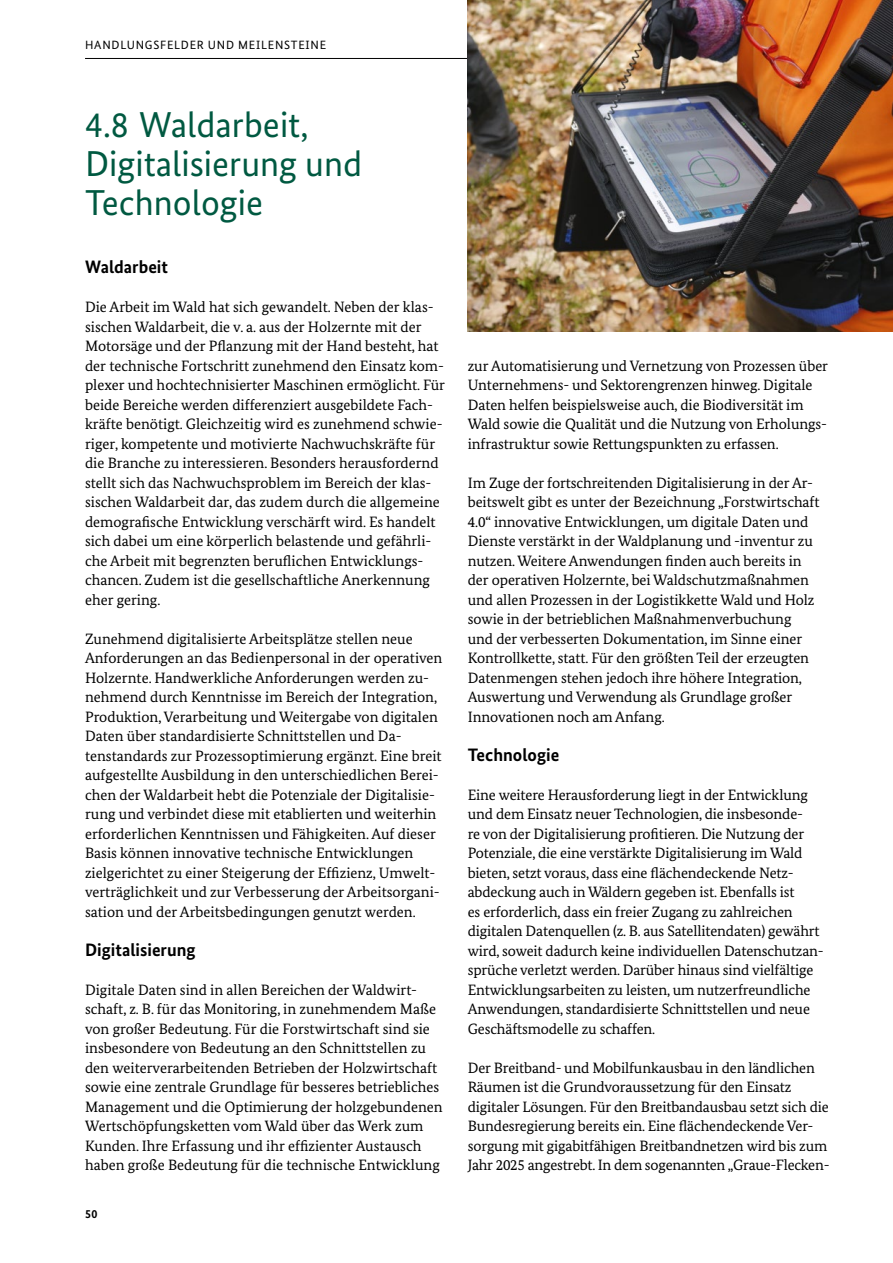
<style>
.page{position:relative;width:893px;height:1263px;background:#fff}
.page>*{position:absolute;margin:0;border:0;box-sizing:border-box;transform-origin:0 0}
.t1{font:36px/39px "Bundes Sans";color:#005941}
.t2{font:700 18px "Bundes Sans";color:#000}
.t3{font:15px/19.5px "Bundes Serif";letter-spacing:-.005em;color:#000}
.t4{font:12px "Bundes Sans";letter-spacing:.06em;color:#000}
.t5{font:700 12px "Bundes Sans";color:#000}
</style>
<div class="page">
<hr style="left:85px;top:58px;width:744px;height:1px;background:#000">
<img style="left:468px;top:0;width:425px;height:332px">
<p class="t4" style="left:85px;top:37px;width:243px">HANDLUNGSFELDER UND MEILENSTEINE</p>
<h3 class="t1" style="left:85px;top:104px;width:278px">4.8 Waldarbeit,<br>Digitalisierung und<br>Technologie</h3>
<h4 class="t2" style="left:85px;top:256px;width:85px">Waldarbeit</h4>
<p class="t3" style="left:85px;top:297px;width:362px">Die Arbeit im Wald hat sich gewandelt. Neben der klas&shy;sischen Waldarbeit, die v. a. aus der Holzernte mit der Motorsäge und der Pflanzung mit der Hand besteht, hat der technische Fortschritt zunehmend den Einsatz kom&shy;plexer und hochtechnisierter Maschinen ermöglicht. Für beide Bereiche werden differenziert ausgebildete Fach&shy;kräfte benötigt. Gleichzeitig wird es zunehmend schwie&shy;riger, kompetente und motivierte Nachwuchskräfte für die Branche zu interessieren. Besonders herausfordernd stellt sich das Nachwuchsproblem im Bereich der klas&shy;sischen Waldarbeit dar, das zudem durch die allgemeine demografische Entwicklung verschärft wird. Es handelt sich dabei um eine körperlich belastende und gefährli&shy;che Arbeit mit begrenzten beruflichen Entwicklungs&shy;chancen. Zudem ist die gesellschaftliche Anerkennung eher gering.</p>
<p class="t3" style="left:85px;top:628px;width:359px">Zunehmend digitalisierte Arbeitsplätze stellen neue Anforderungen an das Bedienpersonal in der operativen Holzernte. Handwerkliche Anforderungen werden zu&shy;nehmend durch Kenntnisse im Bereich der Integration, Produktion, Verarbeitung und Weitergabe von digitalen Daten über standardisierte Schnittstellen und Da&shy;tenstandards zur Prozessoptimierung ergänzt. Eine breit aufgestellte Ausbildung in den unterschiedlichen Berei&shy;chen der Waldarbeit hebt die Potenziale der Digitalisie&shy;rung und verbindet diese mit etablierten und weiterhin erforderlichen Kenntnissen und Fähigkeiten. Auf dieser Basis können innovative technische Entwicklungen zielgerichtet zu einer Steigerung der Effizienz, Umwelt&shy;verträglichkeit und zur Verbesserung der Arbeitsorgani&shy;sation und der Arbeitsbedingungen genutzt werden.</p>
<h4 class="t2" style="left:85px;top:938px;width:112px">Digitalisierung</h4>
<p class="t3" style="left:85px;top:979px;width:359px">Digitale Daten sind in allen Bereichen der Waldwirt&shy;schaft, z. B. für das Monitoring, in zunehmendem Maße von großer Bedeutung. Für die Forstwirtschaft sind sie insbesondere von Bedeutung an den Schnittstellen zu den weiterverarbeitenden Betrieben der Holzwirtschaft sowie eine zentrale Grundlage für besseres betriebliches Management und die Optimierung der holzgebundenen Wertschöpfungsketten vom Wald über das Werk zum Kunden. Ihre Erfassung und ihr effizienter Austausch haben große Bedeutung für die technische Entwicklung</p>
<p class="t5" style="left:85px;top:1207px;width:14px">50</p>
<p class="t3" style="left:468px;top:355px;width:362px">zur Automatisierung und Vernetzung von Prozessen über Unternehmens- und Sektorengrenzen hinweg. Digitale Daten helfen beispielsweise auch, die Biodiversität im Wald sowie die Qualität und die Nutzung von Erholungs&shy;infrastruktur sowie Rettungspunkten zu erfassen.</p>
<p class="t3" style="left:468px;top:472px;width:353px">Im Zuge der fortschreitenden Digitalisierung in der Ar&shy;beitswelt gibt es unter der Bezeichnung „Forstwirtschaft 4.0“ innovative Entwicklungen, um digitale Daten und Dienste verstärkt in der Waldplanung und -inventur zu nutzen. Weitere Anwendungen finden auch bereits in der operativen Holzernte, bei Waldschutzmaßnahmen und allen Prozessen in der Logistikkette Wald und Holz sowie in der betrieblichen Maßnahmenverbuchung und der verbesserten Dokumentation, im Sinne einer Kontrollkette, statt. Für den größten Teil der erzeugten Datenmengen stehen jedoch ihre höhere Integration, Auswertung und Verwendung als Grundlage großer Innovationen noch am Anfang.</p>
<h4 class="t2" style="left:468px;top:743px;width:93px">Technologie</h4>
<p class="t3" style="left:468px;top:784px;width:358px">Eine weitere Herausforderung liegt in der Entwicklung und dem Einsatz neuer Technologien, die insbesonde-<br>re von der Digitalisierung profitieren. Die Nutzung der Potenziale, die eine verstärkte Digitalisierung im Wald bieten, setzt voraus, dass eine flächendeckende Netz&shy;abdeckung auch in Wäldern gegeben ist. Ebenfalls ist<br>es erforderlich, dass ein freier Zugang zu zahlreichen digitalen Datenquellen (z. B. aus Satellitendaten) gewährt wird, soweit dadurch keine individuellen Datenschutzan&shy;sprüche verletzt werden. Darüber hinaus sind vielfältige Entwicklungsarbeiten zu leisten, um nutzerfreundliche Anwendungen, standardisierte Schnittstellen und neue Geschäftsmodelle zu schaffen.</p>
<p class="t3" style="left:468px;top:1057px;width:363px">Der Breitband- und Mobilfunkausbau in den ländlichen Räumen ist die Grundvoraussetzung für den Einsatz digitaler Lösungen. Für den Breitbandausbau setzt sich die Bundesregierung bereits ein. Eine flächendeckende Ver&shy;sorgung mit gigabitfähigen Breitbandnetzen wird bis zum Jahr 2025 angestrebt. In dem sogenannten „Graue-Flecken-</p>
</div>
